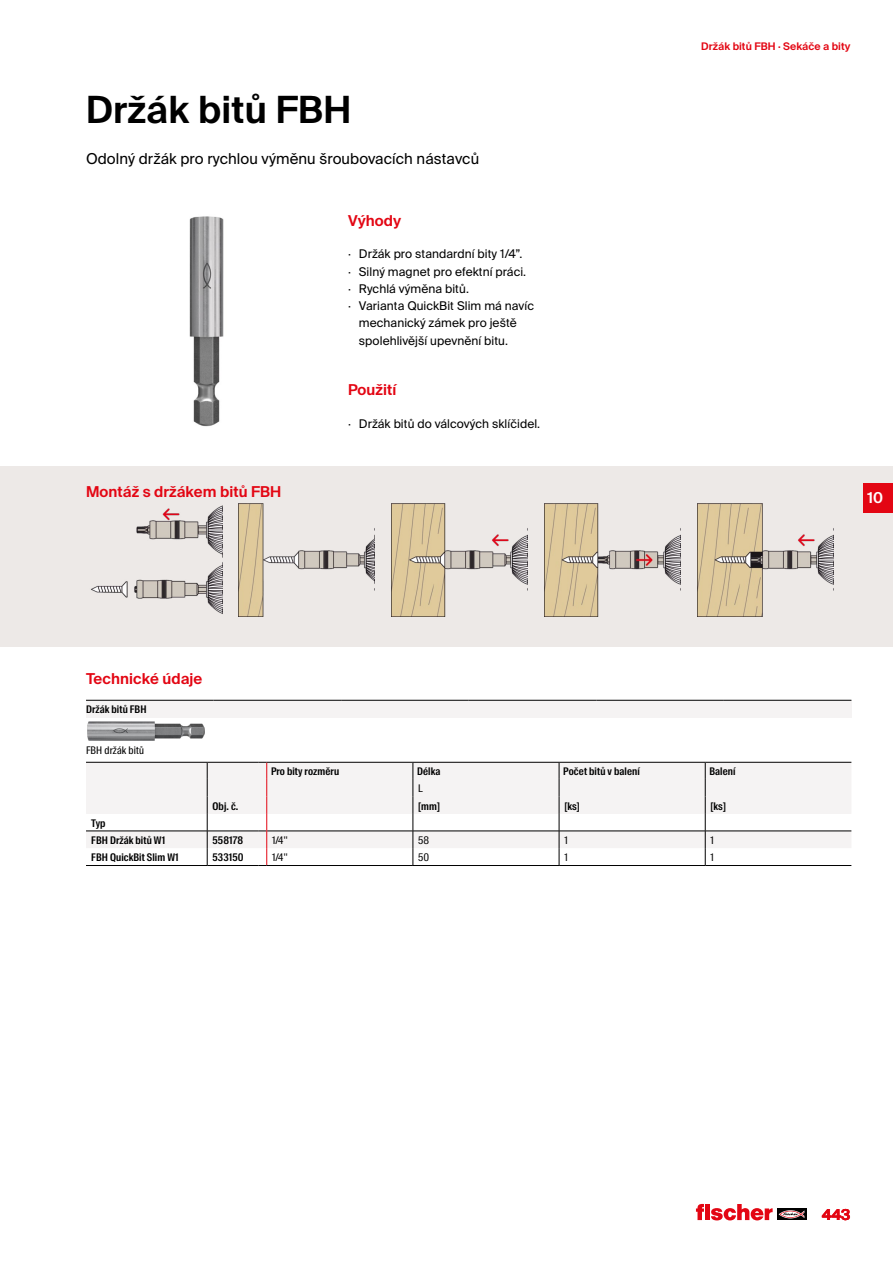
<style>
.page{position:relative;width:893px;height:1263px;background:#fff}
.page>*{position:absolute;margin:0;border:0;box-sizing:border-box;transform-origin:0 0}
.t1{font:600 37.5px "fischerstrong";letter-spacing:.005em;color:#000}
.t2{font:600 15px "fischerstrong";letter-spacing:.005em;color:#e30613}
.t3{font:15px "fischerstrong";letter-spacing:.005em;color:#000}
.t4{font:600 15px "fischerstrong";color:#fff}
.t5{font:12px "fischerstrong";letter-spacing:.005em;color:#000}
.t6{font:600 10.5px/16.8px "fischerstrong Cond";letter-spacing:.01em;color:#000}
.t7{font:10.5px "fischerstrong Cond";letter-spacing:.01em;color:#000}
.t8{font:600 10.5px "fischerstrong";letter-spacing:.005em;color:#e30613}
</style>
<div class="page">
<svg style="left:777px;top:1208px;width:29px;height:12px"></svg>
<svg style="left:779px;top:1210px;width:25px;height:8px"></svg>
<svg style="left:696px;top:1204px;width:77px;height:16px"></svg>
<img style="left:189px;top:216px;width:35px;height:211px">
<div style="left:0;top:466px;width:893px;height:181px;background:#ede9e7"></div>
<img style="left:90px;top:505px;width:132px;height:109px">
<img style="left:239px;top:504px;width:136px;height:112px">
<img style="left:392px;top:504px;width:136px;height:112px">
<img style="left:545px;top:504px;width:136px;height:112px">
<img style="left:698px;top:504px;width:136px;height:112px">
<svg style="left:86px;top:762px;width:765px;height:104px"></svg>
<hr style="left:267px;top:865px;width:146px;height:1px;background:#000">
<hr style="left:413px;top:865px;width:146px;height:1px;background:#000">
<hr style="left:559px;top:865px;width:146px;height:1px;background:#000">
<hr style="left:705px;top:865px;width:146px;height:1px;background:#000">
<div style="left:86px;top:700px;width:765px;height:17px;background:#f5f3f3"></div>
<hr style="left:86px;top:700px;width:128px;height:1px;background:#000">
<hr style="left:214px;top:700px;width:127px;height:1px;background:#000">
<hr style="left:341px;top:700px;width:128px;height:1px;background:#000">
<hr style="left:469px;top:700px;width:127px;height:1px;background:#000">
<hr style="left:596px;top:700px;width:128px;height:1px;background:#000">
<hr style="left:724px;top:700px;width:127px;height:1px;background:#000">
<img style="left:87px;top:721px;width:118px;height:20px">
<div style="left:863px;top:483px;width:30px;height:29px;background:#e30613"></div>
<h1 class="t1" style="left:86px;top:88px;width:267px">Držák bitů FBH</h1>
<p class="t3" style="left:86px;top:150px;width:395px">Odolný držák pro rychlou výměnu šroubovacích nástavců</p>
<p class="t2" style="left:86px;top:483px;width:197px">Montáž s držákem bitů FBH</p>
<p class="t2" style="left:348px;top:212px;width:55px">Výhody</p>
<p class="t5" style="left:348px;top:247px;width:176px">· Držák pro standardní bity 1/4”.</p>
<p class="t5" style="left:348px;top:264px;width:179px">· Silný magnet pro efektní práci.</p>
<p class="t5" style="left:348px;top:282px;width:122px">· Rychlá výměna bitů.</p>
<p class="t5" style="left:348px;top:299px;width:187px">· Varianta QuickBit Slim má navíc</p>
<p class="t5" style="left:359px;top:316px;width:159px">mechanický zámek pro ještě</p>
<p class="t5" style="left:359px;top:333px;width:151px">spolehlivější upevnění bitu.</p>
<p class="t2" style="left:348px;top:381px;width:50px">Použití</p>
<p class="t5" style="left:348px;top:416px;width:193px">· Držák bitů do válcových sklíčidel.</p>
<p class="t8" style="left:701px;top:41px;width:151px">Držák bitů FBH · Sekáče a bity</p>
<p class="t4" style="left:867px;top:489px;width:17px">10</p>
<p class="t2" style="left:86px;top:670px;width:118px">Technické údaje</p>
<p class="t6" style="left:86px;top:701px;width:62px">Držák bitů FBH</p>
<p class="t7" style="left:86px;top:745px;width:59px">FBH držák bitů</p>
<p class="t6" style="left:91px;top:815px;width:75px">Typ<br>FBH Držák bitů W1</p>
<p class="t6" style="left:271px;top:763px;width:70px">Pro bity rozměru</p>
<p class="t6" style="left:417px;top:763px;width:25px">Délka</p>
<p class="t6" style="left:563px;top:763px;width:78px">Počet bitů v balení</p>
<p class="t6" style="left:709px;top:763px;width:28px">Balení</p>
<p class="t7" style="left:418px;top:782px;width:6px">L</p>
<p class="t6" style="left:212px;top:798px;width:27px">Obj. č.</p>
<p class="t6" style="left:418px;top:798px;width:23px">[mm]</p>
<p class="t6" style="left:564px;top:798px;width:17px">[ks]</p>
<p class="t6" style="left:710px;top:798px;width:17px">[ks]</p>
<p class="t6" style="left:212px;top:832px;width:32px">558178</p>
<p class="t7" style="left:272px;top:834px;width:17px">1/4''</p>
<p class="t7" style="left:418px;top:834px;width:13px">58</p>
<p class="t7" style="left:564px;top:834px;width:5px">1</p>
<p class="t7" style="left:710px;top:834px;width:5px">1</p>
<p class="t6" style="left:91px;top:849px;width:89px">FBH QuickBit Slim W1</p>
<p class="t6" style="left:212px;top:849px;width:33px">533150</p>
<p class="t7" style="left:272px;top:851px;width:17px">1/4''</p>
<p class="t7" style="left:418px;top:851px;width:13px">50</p>
<p class="t7" style="left:564px;top:851px;width:5px">1</p>
<p class="t7" style="left:710px;top:851px;width:5px">1</p>
<p class="t2" style="left:822px;top:1206px;width:30px">443</p>
</div>
